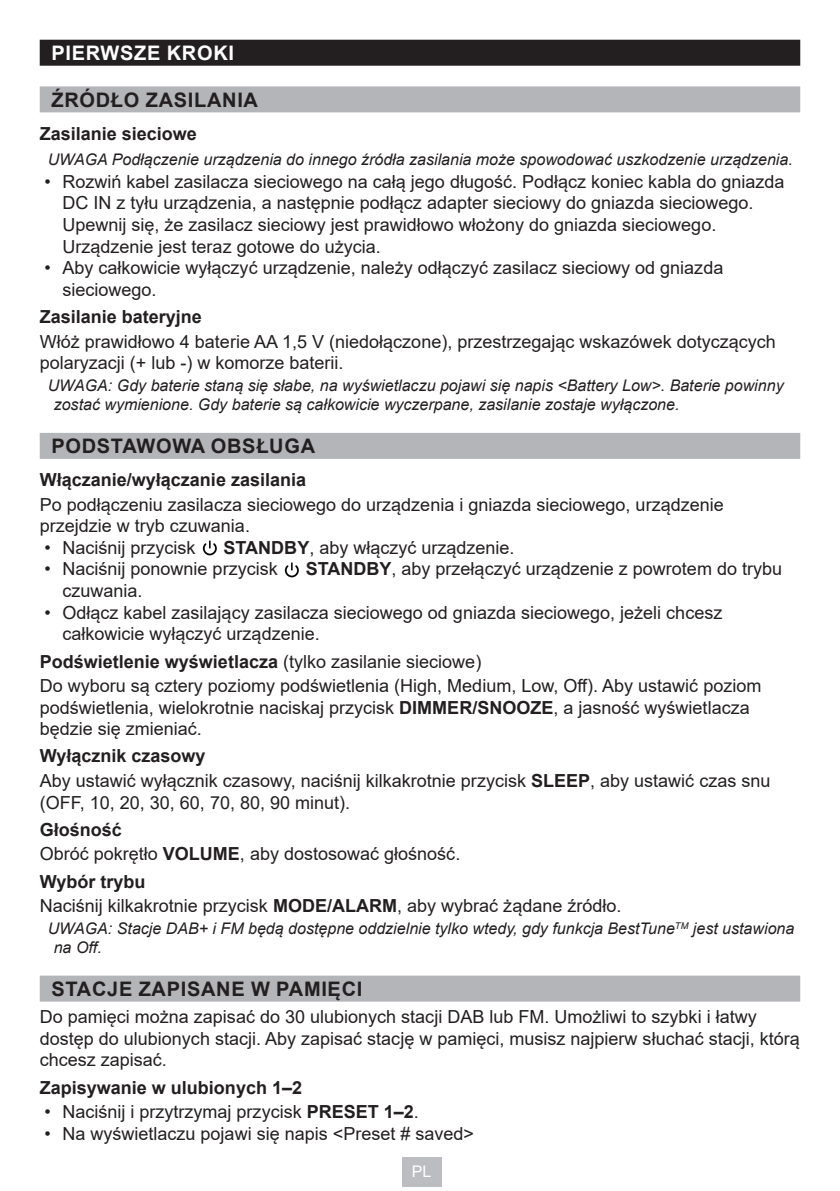
<style>
.page{position:relative;width:840px;height:1191px;background:#fff}
.page>*{position:absolute;margin:0;border:0;box-sizing:border-box;transform-origin:0 0}
.t1{font:700 20px "Arial";letter-spacing:.035em;color:#231f20}
.t2{font:700 20px "Arial";letter-spacing:.035em;color:#fff}
.t3{font:18px/21.6px "Arial";color:#231f20}
.t4{font:700 18px "Arial";color:#231f20}
.t5{font:italic 16px/19.2px "Arial";color:#231f20}
.t6{font:16px "Arial";color:#fff}
.s1{font-weight:700}
</style>
<div class="page">
<div style="left:401px;top:1157px;width:40px;height:29px;background:#bcbdc0"></div>
<div style="left:40px;top:40px;width:759px;height:26px;background:#231f20"></div>
<div style="left:40px;top:86px;width:759px;height:26px;background:#b4b5b8"></div>
<div style="left:40px;top:433px;width:759px;height:26px;background:#b4b5b8"></div>
<div style="left:40px;top:975px;width:759px;height:26px;background:#b4b5b8"></div>
<img style="left:202px;top:540px;width:15px;height:16px">
<img style="left:284px;top:562px;width:15px;height:15px">
<p class="t2" style="left:51px;top:39px;width:184px">PIERWSZE KROKI</p>
<p class="t1" style="left:51px;top:86px;width:208px">ŹRÓDŁO ZASILANIA</p>
<p class="t4" style="left:40px;top:121px;width:159px">Zasilanie sieciowe</p>
<p class="t5" style="left:48px;top:150px;width:746px">UWAGA Podłączenie urządzenia do innego źródła zasilania może spowodować uszkodzenie urządzenia.</p>
<p class="t3" style="left:62px;top:171px;width:723px;text-indent:-18px">• Rozwiń kabel zasilacza sieciowego na całą jego długość. Podłącz koniec kabla do gniazda DC IN z tyłu urządzenia, a następnie podłącz adapter sieciowy do gniazda sieciowego.<br>Upewnij się, że zasilacz sieciowy jest prawidłowo włożony do gniazda sieciowego.<br>Urządzenie jest teraz gotowe do użycia.</p>
<p class="t3" style="left:62px;top:257px;width:662px;text-indent:-18px">• Aby całkowicie wyłączyć urządzenie, należy odłączyć zasilacz sieciowy od gniazda sieciowego.</p>
<p class="t4" style="left:40px;top:304px;width:164px">Zasilanie bateryjne</p>
<p class="t3" style="left:40px;top:330px;width:737px">Włóż prawidłowo 4 baterie AA 1,5 V (niedołączone), przestrzegając wskazówek dotyczących polaryzacji (+ lub -) w komorze baterii.</p>
<p class="t5" style="left:54px;top:376px;width:731px;text-indent:-6px">UWAGA: Gdy baterie staną się słabe, na wyświetlaczu pojawi się napis &lt;Battery Low&gt;. Baterie powinny zostać wymienione. Gdy baterie są całkowicie wyczerpane, zasilanie zostaje wyłączone.</p>
<p class="t1" style="left:51px;top:432px;width:265px">PODSTAWOWA OBSŁUGA</p>
<p class="t4" style="left:40px;top:467px;width:268px">Włączanie/wyłączanie zasilania</p>
<p class="t3" style="left:40px;top:493px;width:685px">Po podłączeniu zasilacza sieciowego do urządzenia i gniazda sieciowego, urządzenie przejdzie w tryb czuwania.</p>
<p class="t3" style="left:44px;top:536px;width:153px">• Naciśnij przycisk</p>
<p class="t3" style="left:223px;top:536px;width:292px"><span class="s1">STANDBY</span>, aby włączyć urządzenie.</p>
<p class="t3" style="left:44px;top:558px;width:235px">• Naciśnij ponownie przycisk</p>
<p class="t3" style="left:305px;top:558px;width:477px"><span class="s1">STANDBY</span>, aby przełączyć urządzenie z powrotem do trybu</p>
<p class="t3" style="left:62px;top:580px;width:82px">czuwania.</p>
<p class="t3" style="left:62px;top:601px;width:661px;text-indent:-18px">• Odłącz kabel zasilający zasilacza sieciowego od gniazda sieciowego, jeżeli chcesz całkowicie wyłączyć urządzenie.</p>
<p class="t3" style="left:40px;top:649px;width:722px;line-height:24.4px"><span class="s1">Podświetlenie wyświetlacza</span> (tylko zasilanie sieciowe)<br>Do wyboru są cztery poziomy podświetlenia (High, Medium, Low, Off). Aby ustawić poziom</p>
<p class="t3" style="left:40px;top:696px;width:711px">podświetlenia, wielokrotnie naciskaj przycisk <span class="s1">DIMMER/SNOOZE</span>, a jasność wyświetlacza będzie się zmieniać.</p>
<p class="t3" style="left:40px;top:744px;width:731px;line-height:24.4px"><span class="s1">Wyłącznik czasowy<br></span>Aby ustawić wyłącznik czasowy, naciśnij kilkakrotnie przycisk <span class="s1">SLEEP</span>, aby ustawić czas snu</p>
<p class="t3" style="left:40px;top:791px;width:312px">(OFF, 10, 20, 30, 60, 70, 80, 90 minut).</p>
<p class="t3" style="left:40px;top:817px;width:422px;line-height:24.4px"><span class="s1">Głośność<br></span>Obróć pokrętło <span class="s1">VOLUME</span>, aby dostosować głośność.</p>
<p class="t3" style="left:40px;top:869px;width:583px;line-height:24.4px"><span class="s1">Wybór trybu<br></span>Naciśnij kilkakrotnie przycisk <span class="s1">MODE/ALARM</span>, aby wybrać żądane źródło.</p>
<p class="t5" style="left:54px;top:919px;width:741px;text-indent:-6px">UWAGA: Stacje DAB+ i FM będą dostępne oddzielnie tylko wtedy, gdy funkcja BestTune<sup>TM</sup> jest ustawiona na Off.</p>
<p class="t1" style="left:51px;top:974px;width:312px">STACJE ZAPISANE W PAMIĘCI</p>
<p class="t3" style="left:40px;top:1006px;width:761px">Do pamięci można zapisać do 30 ulubionych stacji DAB lub FM. Umożliwi to szybki i łatwy dostęp do ulubionych stacji. Aby zapisać stację w pamięci, musisz najpierw słuchać stacji, którą chcesz zapisać.</p>
<p class="t4" style="left:40px;top:1074px;width:264px">Zapisywanie w ulubionych 1–2</p>
<p class="t3" style="left:44px;top:1101px;width:376px">• Naciśnij i przytrzymaj przycisk <span class="s1">PRESET 1–2</span>.</p>
<p class="t3" style="left:44px;top:1122px;width:431px">• Na wyświetlaczu pojawi się napis &lt;Preset # saved&gt;</p>
<p class="t6" style="left:411px;top:1160px;width:21px">PL</p>
</div>
